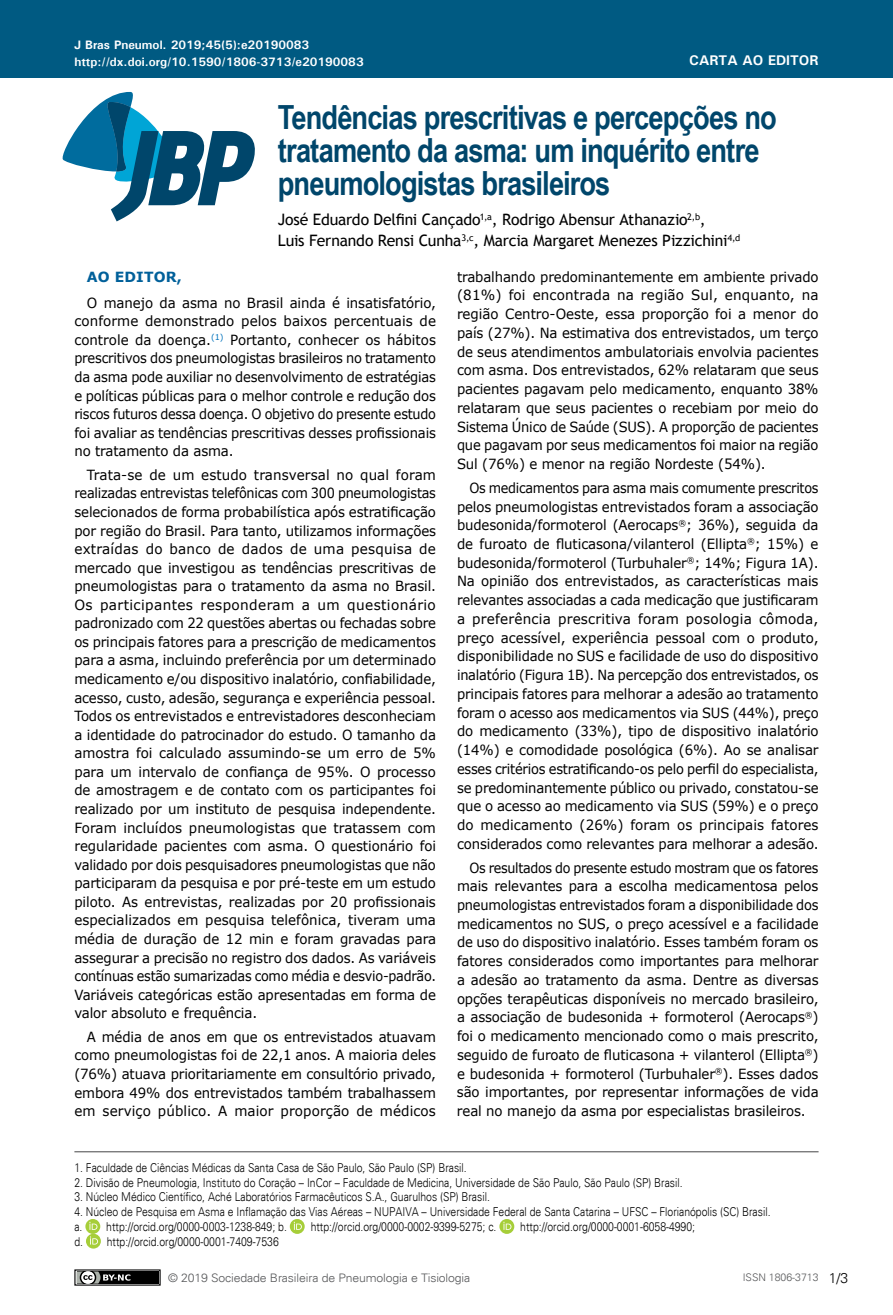
<style>
.page{position:relative;width:893px;height:1315px;background:#fff}
.page>*{position:absolute;margin:0;border:0;box-sizing:border-box;transform-origin:0 0}
.t1{font:700 33.25px/33.2px "Arial Narrow";letter-spacing:-.025em;color:#00466b}
.t2{font:15.75px/21px "Trebuchet MS";letter-spacing:-.01em;color:#000}
.t3{font:14px/18.7px "Verdana";letter-spacing:-.01em;color:#000;text-align:justify;scale:.91 1}
.t4{font:14px/18.6px "Verdana";letter-spacing:-.01em;color:#000;text-align:justify;scale:.96 1}
.t5{font:14px/18.6px "Verdana";letter-spacing:-.01em;color:#000;text-align:justify;scale:.95 1}
.t6{font:700 14px "Univers";color:#fff}
.t7{font:700 14px "Verdana";letter-spacing:.01em;color:#01609a}
.t8{font:300 14px "Univers";color:#000}
.t9{font:300 12.25px/14.7px "Univers";color:#000;scale:.85 1}
.t10{font:700 12.25px "Univers";color:#fff}
.t11{font:300 11.72px "Univers";letter-spacing:-.01em;color:#58595b;scale:1.04 1}
.t12{font:300 10.5px "Univers";color:#58595b}
</style>
<div class="page">
<div style="left:0;top:0;width:893px;height:78px;background:#005a82"></div>
<svg style="left:62px;top:91px;width:193px;height:130px"></svg>
<div style="left:75px;top:1270px;width:85px;height:15px;background:#000"></div>
<div style="left:74px;top:1269px;width:87px;height:16px;border:1px solid #000"></div>
<svg style="left:74px;top:1269px;width:56px;height:17px"></svg>
<hr style="left:74px;top:1151px;width:745px;height:1px;background:#464547">
<svg style="left:86px;top:1219px;width:15px;height:14px"></svg>
<svg style="left:85px;top:1219px;width:15px;height:14px"></svg>
<svg style="left:89px;top:1221px;width:8px;height:8px"></svg>
<svg style="left:290px;top:1219px;width:14px;height:14px"></svg>
<svg style="left:290px;top:1219px;width:15px;height:14px"></svg>
<svg style="left:294px;top:1221px;width:8px;height:8px"></svg>
<svg style="left:500px;top:1219px;width:15px;height:14px"></svg>
<svg style="left:499px;top:1219px;width:15px;height:14px"></svg>
<svg style="left:503px;top:1221px;width:8px;height:8px"></svg>
<svg style="left:86px;top:1233px;width:15px;height:15px"></svg>
<svg style="left:90px;top:1236px;width:8px;height:8px"></svg>
<p class="t10" style="left:74px;top:37px;width:236px">J Bras Pneumol. 2019;45(5):e20190083</p>
<p class="t10" style="left:74px;top:54px;width:291px">http://dx.doi.org/10.1590/1806-3713/e20190083</p>
<p class="t6" style="left:689px;top:52px;width:131px">CARTA AO EDITOR</p>
<h1 class="t1" style="left:278px;top:99px;width:501px">Tendências prescritivas e percepções no tratamento da asma: um inquérito entre pneumologistas brasileiros</h1>
<p class="t2" style="left:278px;top:209px;width:464px">José Eduardo Delfini Cançado<sup>1,a</sup>, Rodrigo Abensur Athanazio<sup>2,b</sup>,<br>Luis Fernando Rensi Cunha<sup>3,c</sup>, Marcia Margaret Menezes Pizzichini<sup>4,d</sup></p>
<p class="t7" style="left:87px;top:267px;width:97px">AO EDITOR,</p>
<p class="t5" style="left:74px;top:293px;width:382px;text-indent:12px">O manejo da asma no Brasil ainda é insatisfatório, conforme demonstrado pelos baixos percentuais de controle da doença.<sup>(1)</sup> Portanto, conhecer os hábitos prescritivos dos pneumologistas brasileiros no tratamento da asma pode auxiliar no desenvolvimento de estratégias e políticas públicas para o melhor controle e redução dos riscos futuros dessa doença. O objetivo do presente estudo foi avaliar as tendências prescritivas desses profissionais no tratamento da asma.</p>
<p class="t4" style="left:74px;top:466px;width:378px;text-indent:12px">Trata-se de um estudo transversal no qual foram realizadas entrevistas telefônicas com 300 pneumologistas selecionados de forma probabilística após estratificação por região do Brasil. Para tanto, utilizamos informações extraídas do banco de dados de uma pesquisa de mercado que investigou as tendências prescritivas de pneumologistas para o tratamento da asma no Brasil.<br>Os participantes responderam a um questionário padronizado com 22 questões abertas ou fechadas sobre os principais fatores para a prescrição de medicamentos para a asma, incluindo preferência por um determinado medicamento e/ou dispositivo inalatório, confiabilidade, acesso, custo, adesão, segurança e experiência pessoal.<br>Todos os entrevistados e entrevistadores desconheciam a identidade do patrocinador do estudo. O tamanho da amostra foi calculado assumindo-se um erro de 5% para um intervalo de confiança de 95%. O processo de amostragem e de contato com os participantes foi realizado por um instituto de pesquisa independente.<br>Foram incluídos pneumologistas que tratassem com regularidade pacientes com asma. O questionário foi validado por dois pesquisadores pneumologistas que não participaram da pesquisa e por pré-teste em um estudo piloto. As entrevistas, realizadas por 20 profissionais especializados em pesquisa telefônica, tiveram uma média de duração de 12 min e foram gravadas para assegurar a precisão no registro dos dados. As variáveis contínuas estão sumarizadas como média e desvio-padrão.<br>Variáveis categóricas estão apresentadas em forma de valor absoluto e frequência.</p>
<p class="t5" style="left:74px;top:1027px;width:382px;text-indent:12px">A média de anos em que os entrevistados atuavam como pneumologistas foi de 22,1 anos. A maioria deles (76%) atuava prioritariamente em consultório privado, embora 49% dos entrevistados também trabalhassem em serviço público. A maior proporção de médicos</p>
<p class="t5" style="left:457px;top:267px;width:382px">trabalhando predominantemente em ambiente privado (81%) foi encontrada na região Sul, enquanto, na região Centro-Oeste, essa proporção foi a menor do país (27%). Na estimativa dos entrevistados, um terço de seus atendimentos ambulatoriais envolvia pacientes com asma. Dos entrevistados, 62% relataram que seus pacientes pagavam pelo medicamento, enquanto 38% relataram que seus pacientes o recebiam por meio do Sistema Único de Saúde (SUS). A proporção de pacientes que pagavam por seus medicamentos foi maior na região Sul (76%) e menor na região Nordeste (54%).</p>
<p class="t3" style="left:457px;top:478px;width:399px;text-indent:12px">Os medicamentos para asma mais comumente prescritos pelos pneumologistas entrevistados foram a associação budesonida/formoterol (Aerocaps<sup>®</sup>; 36%), seguida da de furoato de fluticasona/vilanterol (Ellipta<sup>®</sup>; 15%) e budesonida/formoterol (Turbuhaler<sup>®</sup>; 14%; Figura 1A).<br>Na opinião dos entrevistados, as características mais relevantes associadas a cada medicação que justificaram a preferência prescritiva foram posologia cômoda, preço acessível, experiência pessoal com o produto, disponibilidade no SUS e facilidade de uso do dispositivo inalatório (Figura 1B). Na percepção dos entrevistados, os principais fatores para melhorar a adesão ao tratamento foram o acesso aos medicamentos via SUS (44%), preço do medicamento (33%), tipo de dispositivo inalatório (14%) e comodidade posológica (6%). Ao se analisar esses critérios estratificando-os pelo perfil do especialista, se predominantemente público ou privado, constatou-se que o acesso ao medicamento via SUS (59%) e o preço do medicamento (26%) foram os principais fatores considerados como relevantes para melhorar a adesão.</p>
<p class="t3" style="left:457px;top:858px;width:399px;text-indent:12px">Os resultados do presente estudo mostram que os fatores mais relevantes para a escolha medicamentosa pelos pneumologistas entrevistados foram a disponibilidade dos medicamentos no SUS, o preço acessível e a facilidade de uso do dispositivo inalatório. Esses também foram os fatores considerados como importantes para melhorar a adesão ao tratamento da asma. Dentre as diversas opções terapêuticas disponíveis no mercado brasileiro, a associação de budesonida + formoterol (Aerocaps<sup>®</sup>) foi o medicamento mencionado como o mais prescrito, seguido de furoato de fluticasona + vilanterol (Ellipta<sup>®</sup>) e budesonida + formoterol (Turbuhaler<sup>®</sup>). Esses dados são importantes, por representar informações de vida real no manejo da asma por especialistas brasileiros.</p>
<p class="t9" style="left:74px;top:1160px;width:463px">1. Faculdade de Ciências Médicas da Santa Casa de São Paulo, São Paulo (SP) Brasil.</p>
<p class="t9" style="left:74px;top:1175px;width:717px">2. Divisão de Pneumologia, Instituto do Coração – InCor – Faculdade de Medicina, Universidade de São Paulo, São Paulo (SP) Brasil.</p>
<p class="t9" style="left:74px;top:1189px;width:490px">3. Núcleo Médico Científico, Aché Laboratórios Farmacêuticos S.A., Guarulhos (SP) Brasil.</p>
<p class="t9" style="left:74px;top:1204px;width:820px">4. Núcleo de Pesquisa em Asma e Inflamação das Vias Aéreas – NUPAIVA – Universidade Federal de Santa Catarina – UFSC – Florianópolis (SC) Brasil. a. http://orcid.org/0000-0003-1238-849; b.</p>
<p class="t9" style="left:311px;top:1219px;width:220px">http://orcid.org/0000-0002-9399-5275; c.</p>
<p class="t9" style="left:520px;top:1219px;width:207px">http://orcid.org/0000-0001-6058-4990;</p>
<p class="t9" style="left:74px;top:1233px;width:242px">d. http://orcid.org/0000-0001-7409-7536</p>
<p class="t11" style="left:168px;top:1270px;width:292px">© 2019 Sociedade Brasileira de Pneumologia e Tisiologia</p>
<p class="t12" style="left:743px;top:1271px;width:77px">ISSN 1806-3713</p>
<p class="t8" style="left:829px;top:1269px;width:21px">1/3</p>
</div>
